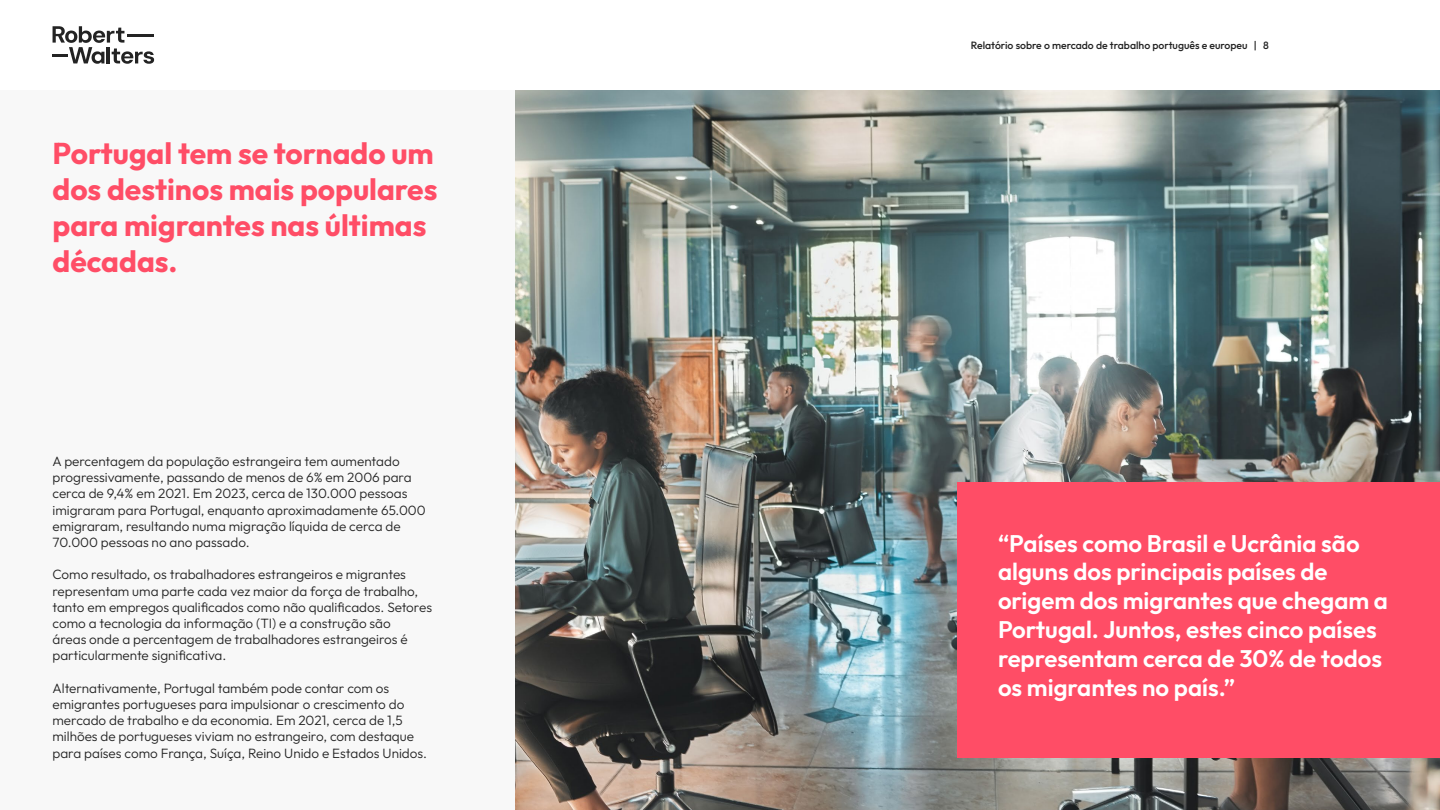
<style>
.page{position:relative;width:1440px;height:810px;background:#fff}
.page>*{position:absolute;margin:0;border:0;box-sizing:border-box;transform-origin:0 0}
.t1{font:700 30px/36px "Outfit";color:#ff4d66}
.t2{font:600 24px/28.8px "Outfit";color:#fff}
.t3{font:300 13.5px/16.2px "Outfit";color:#232323}
.t4{font:500 10.5px "Outfit";color:#232323}
</style>
<div class="page">
<div style="left:0;top:90px;width:1440px;height:720px;background:#f8f8f8"></div>
<hr style="left:52px;top:54px;width:16px;height:3px;background:#232323">
<svg style="left:53px;top:26px;width:101px;height:38px"></svg>
<img style="left:515px;top:90px;width:925px;height:720px">
<div style="left:957px;top:482px;width:483px;height:276px;background:#ff4d66"></div>
<h1 class="t1" style="left:53px;top:136px;width:386px">Portugal tem se tornado um dos destinos mais populares para migrantes nas últimas décadas.</h1>
<p class="t3" style="left:52px;top:453px;width:375px">A percentagem da população estrangeira tem aumentado progressivamente, passando de menos de 6% em 2006 para cerca de 9,4% em 2021. Em 2023, cerca de 130.000 pessoas imigraram para Portugal, enquanto aproximadamente 65.000 emigraram, resultando numa migração líquida de cerca de 70.000 pessoas no ano passado.</p>
<p class="t3" style="left:52px;top:567px;width:381px">Como resultado, os trabalhadores estrangeiros e migrantes representam uma parte cada vez maior da força de trabalho, tanto em empregos qualificados como não qualificados. Setores como a tecnologia da informação (TI) e a construção são<br>áreas onde a percentagem de trabalhadores estrangeiros é particularmente significativa.</p>
<p class="t3" style="left:52px;top:680px;width:376px">Alternativamente, Portugal também pode contar com os emigrantes portugueses para impulsionar o crescimento do mercado de trabalho e da economia. Em 2021, cerca de 1,5 milhões de portugueses viviam no estrangeiro, com destaque para países como França, Suíça, Reino Unido e Estados Unidos.</p>
<p class="t4" style="left:971px;top:38px;width:300px">Relatório sobre o mercado de trabalho português e europeu | 8</p>
<h2 class="t2" style="left:998px;top:530px;width:391px">“Países como Brasil e Ucrânia são alguns dos principais países de origem dos migrantes que chegam a<br>Portugal. Juntos, estes cinco países representam cerca de 30% de todos os migrantes no país.”</h2>
</div>
